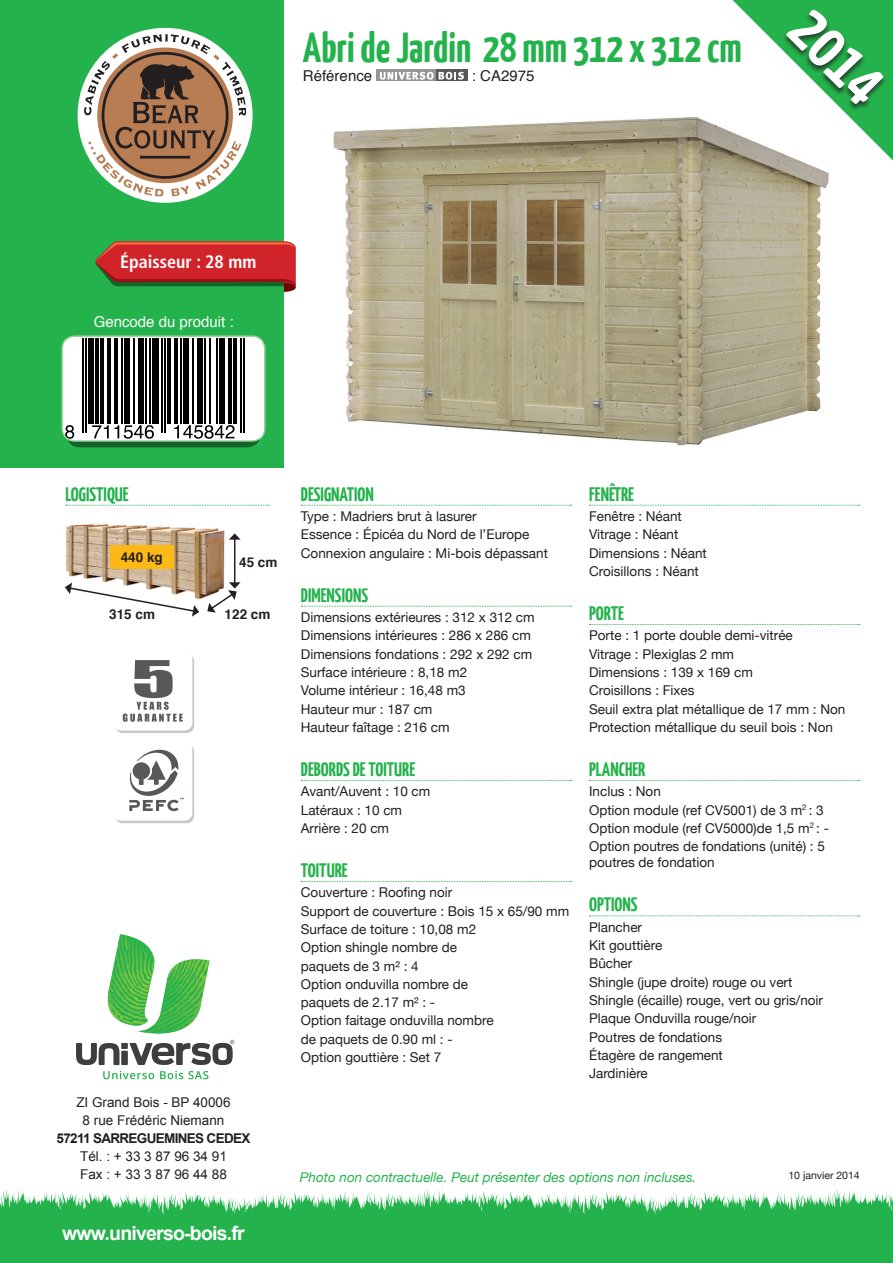
<style>
.page{position:relative;width:893px;height:1263px;background:#fff}
.page>*{position:absolute;margin:0;border:0;box-sizing:border-box;transform-origin:0 0}
.t1{font:700 66px "Yanone Kaffeesatz";color:#fff}
.t2{font:700 42px "Yanone Kaffeesatz";color:#23b24b}
.t3{font:700 19.5px "Yanone Kaffeesatz";color:#23b24b}
.t4{font:700 19.5px "Arial";letter-spacing:-.04em;color:#fff}
.t5{font:700 condensed 18px "Frutiger";color:#fff}
.t6{font:15px "Helvetica";color:#fff}
.t7{font:15px "Helvetica";color:#231f20}
.t8{font:13.5px/18.3px "Helvetica Neue";color:#231f20}
.t9{font:13.5px/18px "Arial";color:#231f20;text-align:center}
.t10{font:italic 13.5px "Helvetica Neue";color:#23b24b}
.t11{font:700 13.5px "Arial";letter-spacing:-.05em;color:#231f20}
.t12{font:700 13.5px "Helvetica";color:#231f20}
.t13{font:10.5px "Helvetica Neue";color:#231f20}
</style>
<div class="page">
<img style="left:333px;top:117px;width:496px;height:329px">
<div style="left:0;top:0;width:284px;height:468px;background:#23b24b"></div>
<div style="left:67px;top:350px;width:193px;height:97px;background:#13632a;border-radius:13px"></div>
<svg style="left:64px;top:338px;width:199px;height:101px;background:#838383"></svg>
<div style="left:61px;top:335px;width:205px;height:107px;border:2px solid #9cd19c;border-radius:13px"></div>
<div style="left:376px;top:70px;width:92px;height:11px;background:#939598"></div>
<div style="left:436px;top:70px;width:32px;height:11px;background:#57585a"></div>
<svg style="left:380px;top:72px;width:84px;height:8px"></svg>
<svg style="left:95px;top:241px;width:201px;height:51px;background:#a53f2f"></svg>
<svg style="left:717px;top:0;width:176px;height:174px"></svg>
<div style="left:782px;top:9px;width:105px;height:103px;background:#231f20;opacity:.75"></div>
<svg style="left:301px;top:505px;width:271px;height:1px"></svg>
<svg style="left:301px;top:606px;width:271px;height:1px"></svg>
<svg style="left:301px;top:780px;width:271px;height:1px"></svg>
<svg style="left:301px;top:881px;width:271px;height:1px"></svg>
<svg style="left:589px;top:505px;width:271px;height:1px"></svg>
<svg style="left:589px;top:624px;width:271px;height:1px"></svg>
<svg style="left:589px;top:780px;width:271px;height:1px"></svg>
<svg style="left:589px;top:915px;width:271px;height:1px"></svg>
<svg style="left:66px;top:505px;width:203px;height:1px"></svg>
<img style="left:66px;top:523px;width:159px;height:77px">
<div style="left:110px;top:545px;width:64px;height:24px;background:#fcb814"></div>
<svg style="left:65px;top:583px;width:134px;height:34px"></svg>
<hr style="left:234px;top:539px;width:1px;height:44px;background:#231f20">
<svg style="left:229px;top:533px;width:12px;height:7px"></svg>
<svg style="left:207px;top:582px;width:34px;height:31px"></svg>
<svg style="left:115px;top:654px;width:79px;height:79px"></svg>
<div style="left:113px;top:651px;width:79px;height:79px;background:#fff;border-radius:8px"></div>
<svg style="left:123px;top:660px;width:60px;height:62px"></svg>
<svg style="left:115px;top:744px;width:79px;height:79px"></svg>
<div style="left:113px;top:741px;width:79px;height:80px;background:#fff;border-radius:8px"></div>
<svg style="left:129px;top:750px;width:54px;height:61px"></svg>
<div style="left:78px;top:28px;width:175px;height:175px;background:#fff;border-radius:50%"></div>
<svg style="left:84px;top:34px;width:162px;height:163px"></svg>
<svg style="left:0;top:1188px;width:893px;height:75px;background:#4bc06b"></svg>
<svg style="left:103px;top:1071px;width:51px;height:8px"></svg>
<svg style="left:160px;top:1071px;width:48px;height:8px"></svg>
<svg style="left:76px;top:934px;width:158px;height:131px"></svg>
<h2 class="t2" style="left:303px;top:21px;width:440px">Abri de Jardin 28 mm 312 x 312 cm</h2>
<p class="t7" style="left:303px;top:64px;width:71px">Référence</p>
<p class="t7" style="left:472px;top:64px;width:64px">: CA2975</p>
<h1 class="t1" style="left:829px;top:-11px;width:107px;rotate:45deg">2014</h1>
<h3 class="t5" style="left:120px;top:251px;width:138px">Épaisseur : 28 mm</h3>
<p class="t6" style="left:94px;top:310px;width:142px">Gencode du produit :</p>
<h3 class="t3" style="left:66px;top:482px;width:65px">LOGISTIQUE</h3>
<p class="t12" style="left:121px;top:546px;width:44px">440 kg</p>
<p class="t12" style="left:239px;top:551px;width:40px">45 cm</p>
<p class="t12" style="left:109px;top:603px;width:47px">315 cm</p>
<p class="t12" style="left:225px;top:603px;width:47px">122 cm</p>
<p class="t9" style="left:76px;top:1093px;width:156px">ZI Grand Bois - BP 40006<br>8 rue Frédéric Niemann</p>
<p class="t11" style="left:57px;top:1129px;width:195px">57211 SARREGUEMINES CEDEX</p>
<p class="t9" style="left:80px;top:1147px;width:148px;text-align:left">Tél. : + 33 3 87 96 34 91<br>Fax : + 33 3 87 96 44 88</p>
<h3 class="t4" style="left:62px;top:1220px;width:184px">www.universo-bois.fr</h3>
<h3 class="t3" style="left:301px;top:482px;width:75px">DESIGNATION</h3>
<p class="t8" style="left:301px;top:508px;width:249px">Type : Madriers brut à lasurer<br>Essence : Épicéa du Nord de l’Europe<br>Connexion angulaire : Mi-bois dépassant</p>
<h3 class="t3" style="left:301px;top:583px;width:69px">DIMENSIONS</h3>
<p class="t8" style="left:301px;top:609px;width:235px">Dimensions extérieures : 312 x 312 cm<br>Dimensions intérieures : 286 x 286 cm<br>Dimensions fondations : 292 x 292 cm<br>Surface intérieure : 8,18 m2<br>Volume intérieur : 16,48 m3<br>Hauteur mur : 187 cm<br>Hauteur faîtage : 216 cm</p>
<h3 class="t3" style="left:301px;top:757px;width:116px">DEBORDS DE TOITURE</h3>
<p class="t8" style="left:301px;top:783px;width:131px">Avant/Auvent : 10 cm<br>Latéraux : 10 cm<br>Arrière : 20 cm</p>
<h3 class="t3" style="left:301px;top:858px;width:48px">TOITURE</h3>
<p class="t8" style="left:301px;top:884px;width:270px">Couverture : Roofing noir<br>Support de couverture : Bois 15 x 65/90 mm<br>Surface de toiture : 10,08 m2<br>Option shingle nombre de<br>paquets de 3 m² : 4<br>Option onduvilla nombre de<br>paquets de 2.17 m² : -<br>Option faitage onduvilla nombre<br>de paquets de 0.90 ml : -<br>Option gouttière : Set 7</p>
<h3 class="t3" style="left:589px;top:482px;width:47px">FENÊTRE</h3>
<p class="t8" style="left:589px;top:508px;width:119px">Fenêtre : Néant<br>Vitrage : Néant<br>Dimensions : Néant<br>Croisillons : Néant</p>
<h3 class="t3" style="left:589px;top:601px;width:36px">PORTE</h3>
<p class="t8" style="left:589px;top:627px;width:258px">Porte : 1 porte double demi-vitrée<br>Vitrage : Plexiglas 2 mm<br>Dimensions : 139 x 169 cm<br>Croisillons : Fixes<br>Seuil extra plat métallique de 17 mm : Non<br>Protection métallique du seuil bois : Non</p>
<h3 class="t3" style="left:589px;top:757px;width:58px">PLANCHER</h3>
<p class="t8" style="left:589px;top:783px;width:241px">Inclus : Non<br>Option module (ref CV5001) de 3 m<sup>2</sup> : 3<br>Option module (ref CV5000)de 1,5 m<sup>2</sup> : -<br>Option poutres de fondations (unité) : 5</p>
<p class="t8" style="left:589px;top:854px;width:127px">poutres de fondation</p>
<h3 class="t3" style="left:589px;top:892px;width:50px">OPTIONS</h3>
<p class="t8" style="left:589px;top:918px;width:235px">Plancher<br>Kit gouttière<br>Bûcher<br>Shingle (jupe droite) rouge ou vert<br>Shingle (écaille) rouge, vert ou gris/noir<br>Plaque Onduvilla rouge/noir<br>Poutres de fondations<br>Étagère de rangement<br>Jardinière</p>
<p class="t10" style="left:300px;top:1168px;width:398px">Photo non contractuelle. Peut présenter des options non incluses.</p>
<p class="t13" style="left:788px;top:1168px;width:73px">10 janvier 2014</p>
</div>
